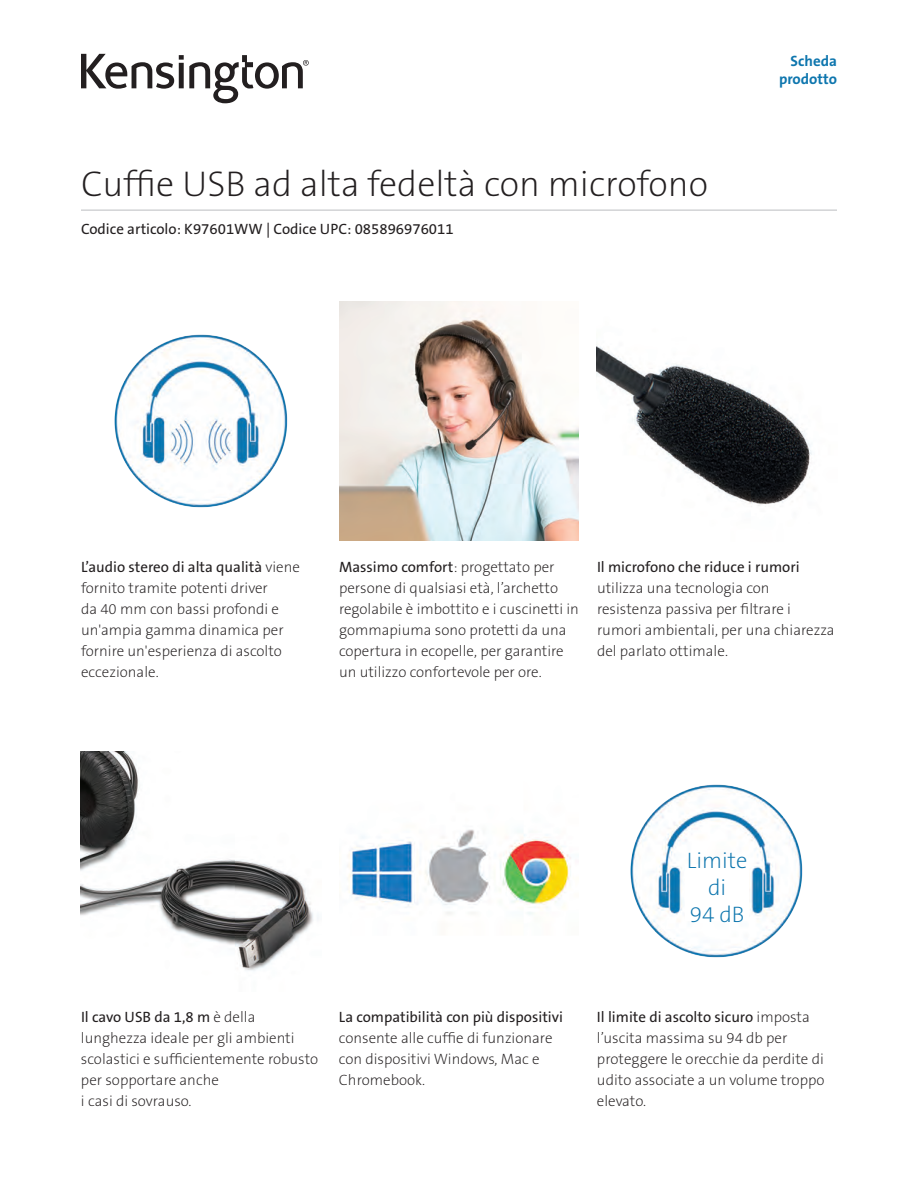
<style>
.page{position:relative;width:918px;height:1188px;background:#fff}
.page>*{position:absolute;margin:0;border:0;box-sizing:border-box;transform-origin:0 0}
.Main_Header{font:36px "The Sans KENSINGTON2 XL";color:#231f20}
.Body{font:22.5px/27px "The Sans KENSINGTON2 XL";color:#0e76ae;text-align:center}
.Body-2{font:15px/21px "The Sans KENSINGTON2 XL";color:#231f20}
.Part_No__UPC{font:15px "The Sans KENSINGTON5 Rg";color:#231f20}
.Part_No__UPC-2{font:15px "The Sans KENSINGTON7 Bd";color:#0e76ae}
.s1{font-family:"The Sans KENSINGTON5 Rg"}
</style>
<div class="page">
<svg style="left:81px;top:54px;width:228px;height:49px"></svg>
<hr style="left:81px;top:210px;width:756px;height:1px;background:#bcbdc0">
<img style="left:114px;top:334px;width:174px;height:174px">
<img style="left:597px;top:346px;width:215px;height:160px">
<img style="left:339px;top:301px;width:240px;height:240px">
<img style="left:81px;top:751px;width:232px;height:220px">
<img style="left:348px;top:829px;width:223px;height:86px">
<img style="left:630px;top:784px;width:173px;height:174px">
<div style="left:686px;top:864px;width:63px;height:57px;background:#fff"></div>
<p class="Main_Header" style="left:81px;top:165px;width:629px">Cuffie USB ad alta fedeltà con microfono</p>
<p class="Part_No__UPC" style="left:81px;top:221px;width:374px">Codice articolo: K97601WW | Codice UPC: 085896976011</p>
<p class="Part_No__UPC-2" style="left:791px;top:53px;width:48px">Scheda</p>
<p class="Part_No__UPC-2" style="left:779px;top:71px;width:59px">prodotto</p>
<p class="Body-2" style="left:81px;top:557px;width:221px"><span class="s1">L’audio stereo di alta qualità</span> viene fornito tramite potenti driver<br>da 40 mm con bassi profondi e un'ampia gamma dinamica per fornire un'esperienza di ascolto eccezionale.</p>
<p class="Body-2" style="left:339px;top:557px;width:241px"><span class="s1">Massimo comfort</span>: progettato per persone di qualsiasi età, l’archetto regolabile è imbottito e i cuscinetti in gommapiuma sono protetti da una copertura in ecopelle, per garantire un utilizzo confortevole per ore.</p>
<p class="Body-2" style="left:597px;top:557px;width:239px"><span class="s1">Il microfono che riduce i rumori </span>utilizza una tecnologia con resistenza passiva per filtrare i rumori ambientali, per una chiarezza del parlato ottimale.</p>
<p class="Body" style="left:687px;top:848px;width:62px">Limite di<br>94 dB</p>
<p class="Body-2" style="left:81px;top:1007px;width:239px"><span class="s1">Il cavo USB da 1,8 m</span> è della lunghezza ideale per gli ambienti scolastici e sufficientemente robusto per sopportare anche<br>i casi di sovrauso.</p>
<p class="Body-2" style="left:339px;top:1007px;width:225px"><span class="s1">La compatibilità con più dispositivi </span>consente alle cuffie di funzionare con dispositivi Windows, Mac e<br>Chromebook.</p>
<p class="Body-2" style="left:597px;top:1007px;width:229px"><span class="s1">Il limite di ascolto sicuro</span> imposta l’uscita massima su 94 db per proteggere le orecchie da perdite di udito associate a un volume troppo elevato.</p>
</div>
